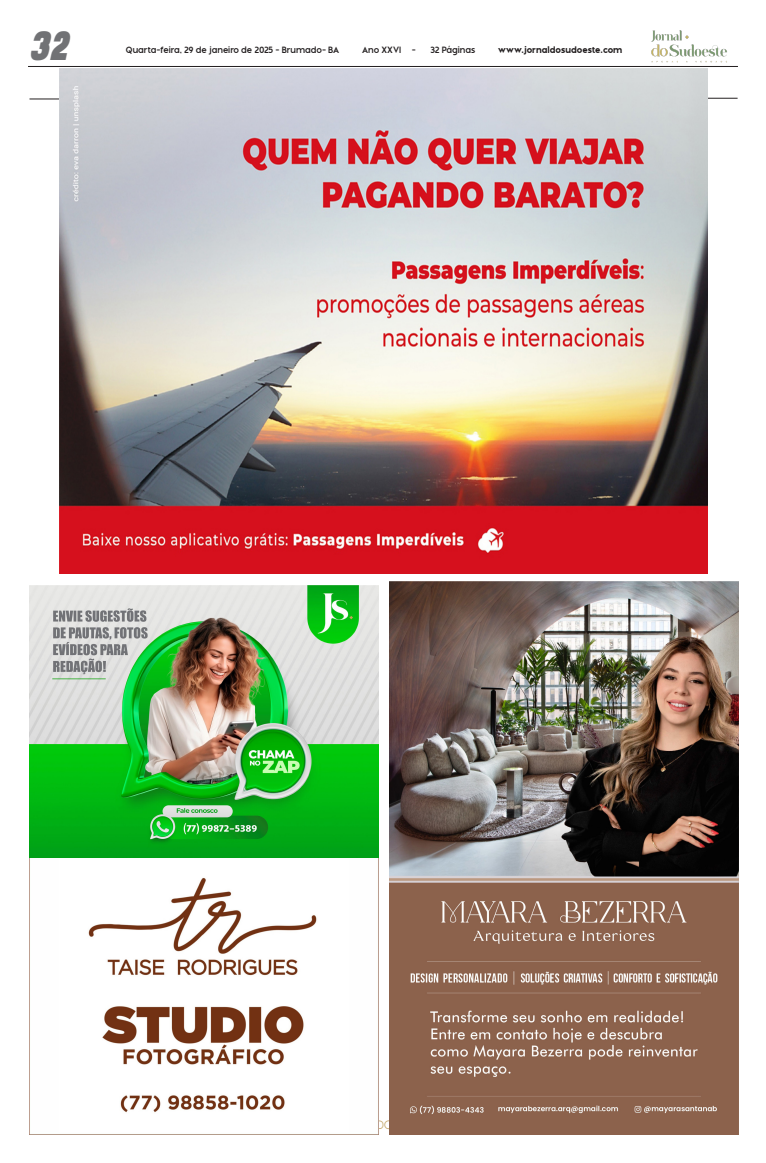
<style>
.page{position:relative;width:766px;height:1163px;background:#fff}
.page>*{position:absolute;margin:0;border:0;box-sizing:border-box;transform-origin:0 0}
.t1{font:italic 900 40.6px "Monton";color:#717275;scale:.92 1}
.Texto_Capa{font:500 9px "Montreal";color:#231f20;scale:.92 1}
.Texto_Capa-2{font:700 9px "Montreal";color:#231f20;scale:.92 1}
</style>
<div class="page">
<hr style="left:28px;top:66px;width:709px;height:1px;background:#231f20">
<img style="left:651px;top:30px;width:76px;height:33px">
<hr style="left:29px;top:99px;width:193px;height:1px;background:#231f20">
<hr style="left:545px;top:98px;width:192px;height:1px;background:#231f20">
<img style="left:389px;top:581px;width:349px;height:553px">
<img style="left:29px;top:585px;width:349px;height:549px">
<img style="left:60px;top:68px;width:647px;height:505px">
<p class="t1" style="left:28px;top:22px;width:44px">32</p>
<p class="Texto_Capa" style="left:126px;top:44px;width:233px">Quarta-feira, 29 de janeiro de 2025 - Brumado- BA</p>
<p class="Texto_Capa" style="left:362px;top:44px;width:60px">Ano XXVI -</p>
<p class="Texto_Capa" style="left:430px;top:44px;width:50px">32 Páginas</p>
<p class="Texto_Capa-2" style="left:498px;top:44px;width:136px">www.jornaldosudoeste.com</p>
</div>
